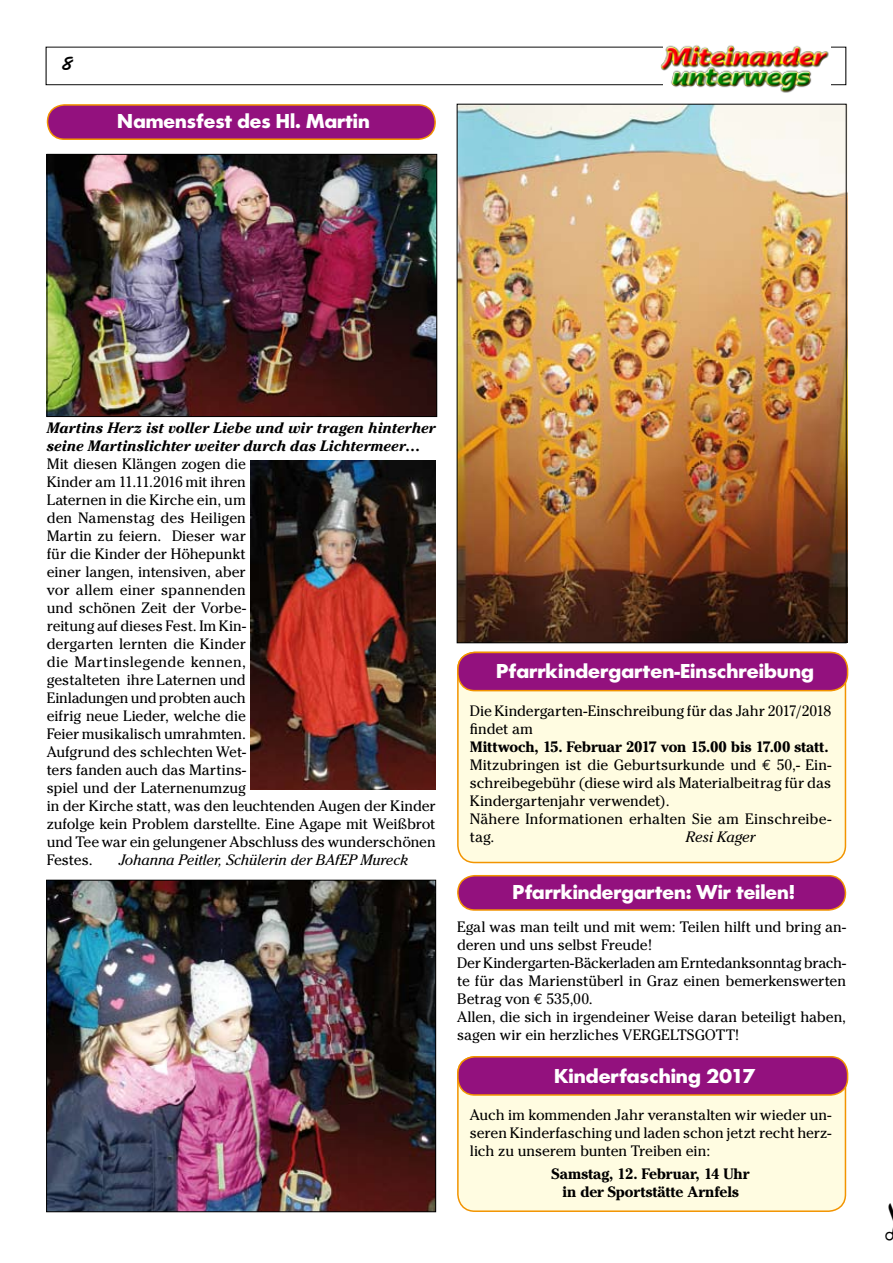
<style>
.page{position:relative;width:893px;height:1263px;background:#fff}
.page>*{position:absolute;margin:0;border:0;box-sizing:border-box;transform-origin:0 0}
.t1{font:700 24.3px "Swing";color:#000;scale:1.1 1}
.t2{font:700 21px "Futura No 2 D";color:#fff}
.t3{font:15px/18px "Cheltenham";letter-spacing:-.005em;color:#000}
.t4{font:italic 700 15px/18px "Cheltenham";letter-spacing:-.015em;color:#000}
.t5{font:italic 15px "Cheltenham";letter-spacing:-.01em;color:#000}
.t6{font:700 15px/18px "Cheltenham";color:#000;text-align:center}
.s1{font-weight:700}
.s2{font-family:"Euro Mono"}
</style>
<div class="page">
<div style="left:458px;top:652px;width:387px;height:210px;background:#fffce1;border-radius:17px"></div>
<div style="left:457px;top:652px;width:389px;height:211px;border:2px solid #f29400;border-radius:17px"></div>
<img style="left:649px;top:45px;width:184px;height:48px">
<div style="left:458px;top:652px;width:390px;height:39px;background:#93117e;border-radius:17px"></div>
<div style="left:457px;top:652px;width:391px;height:39px;border:2px solid #f29400;border-radius:17px"></div>
<div style="left:48px;top:105px;width:387px;height:34px;background:#93117e;border-radius:17px"></div>
<div style="left:47px;top:104px;width:389px;height:36px;border:2px solid #f29400;border-radius:17px"></div>
<div style="left:458px;top:876px;width:387px;height:34px;background:#93117e;border-radius:17px"></div>
<div style="left:457px;top:875px;width:389px;height:36px;border:2px solid #f29400;border-radius:17px"></div>
<img style="left:459px;top:104px;width:388px;height:539px">
<img style="left:250px;top:460px;width:186px;height:330px">
<img style="left:49px;top:156px;width:386px;height:259px">
<div style="left:47px;top:154px;width:390px;height:263px;border:1px solid #000"></div>
<img style="left:48px;top:882px;width:386px;height:328px">
<div style="left:46px;top:880px;width:390px;height:332px;border:1px solid #000"></div>
<div style="left:458px;top:1057px;width:387px;height:154px;background:#fffce1;border-radius:17px"></div>
<div style="left:457px;top:1056px;width:389px;height:156px;border:2px solid #f29400;border-radius:17px"></div>
<div style="left:458px;top:1057px;width:390px;height:38px;background:#93117e;border-radius:17px"></div>
<div style="left:457px;top:1056px;width:391px;height:40px;border:2px solid #f29400;border-radius:17px"></div>
<h1 class="t1" style="left:62px;top:47px;width:11px">8</h1>
<h2 class="t2" style="left:117px;top:108px;width:254px">Namensfest des Hl. Martin</h2>
<p class="t4" style="left:47px;top:419px;width:391px">Martins Herz ist voller Liebe und wir tragen hinterher seine Martinslichter weiter durch das Lichtermeer…</p>
<p class="t3" style="left:47px;top:455px;width:391px">Mit diesen Klängen zogen die<br>Kinder am 11.11.2016 mit ihren<br>Laternen in die Kirche ein, um<br>den Namenstag des Heiligen<br>Martin zu feiern. Dieser war<br>für die Kinder der Höhepunkt<br>einer langen, intensiven, aber<br>vor allem einer spannenden<br>und schönen Zeit der Vorbe-<br>reitung auf dieses Fest. Im Kin-<br>dergarten lernten die Kinder<br>die Martinslegende kennen,<br>gestalteten ihre Laternen und<br>Einladungen und probten auch<br>eifrig neue Lieder, welche die<br>Feier musikalisch umrahmten.<br>Aufgrund des schlechten Wet-<br>ters fanden auch das Martins-<br>spiel und der Laternenumzug<br>in der Kirche statt, was den leuchtenden Augen der Kinder zufolge kein Problem darstellte. Eine Agape mit Weißbrot und Tee war ein gelungener Abschluss des wunderschönen<br>Festes.</p>
<p class="t5" style="left:119px;top:851px;width:291px">Johanna Peitler, Schülerin der BAfEP Mureck</p>
<h2 class="t2" style="left:496px;top:659px;width:319px">Pfarrkindergarten-Einschreibung</h2>
<p class="t3" style="left:470px;top:702px;width:363px">Die Kindergarten-Einschreibung für das Jahr 2017/2018 findet am</p>
<p class="t3" style="left:470px;top:738px;width:363px"><span class="s1">Mittwoch, 15. Februar 2017 von 15.00 bis 17.00 statt.<br></span>Mitzubringen ist die Geburtsurkunde und <span class="s2">e</span> 50,- Ein&shy;schreibegebühr (diese wird als Materialbeitrag für das Kindergartenjahr verwendet).<br>Nähere Informationen erhalten Sie am Einschreibe&shy;tag.</p>
<p class="t5" style="left:686px;top:828px;width:71px">Resi Kager</p>
<h2 class="t2" style="left:513px;top:879px;width:284px">Pfarrkindergarten: Wir teilen!</h2>
<p class="t3" style="left:457px;top:918px;width:391px">Egal was man teilt und mit wem: Teilen hilft und bring an&shy;deren und uns selbst Freude!<br>Der Kindergarten-Bäckerladen am Erntedanksonntag brach&shy;te für das Marienstüberl in Graz einen bemerkenswerten Betrag von <span class="s2">e</span> 535,00.<br>Allen, die sich in irgendeiner Weise daran beteiligt haben, sagen wir ein herzliches VERGELTSGOTT!</p>
<h2 class="t2" style="left:554px;top:1063px;width:203px">Kinderfasching 2017</h2>
<p class="t3" style="left:470px;top:1106px;width:363px;text-align:justify">Auch im kommenden Jahr veranstalten wir wieder un&shy;seren Kinderfasching und laden schon jetzt recht herz&shy;lich zu unserem bunten Treiben ein:</p>
<p class="t6" style="left:552px;top:1164px;width:199px">Samstag, 12. Februar, 14 Uhr in der Sportstätte Arnfels</p>
</div>
